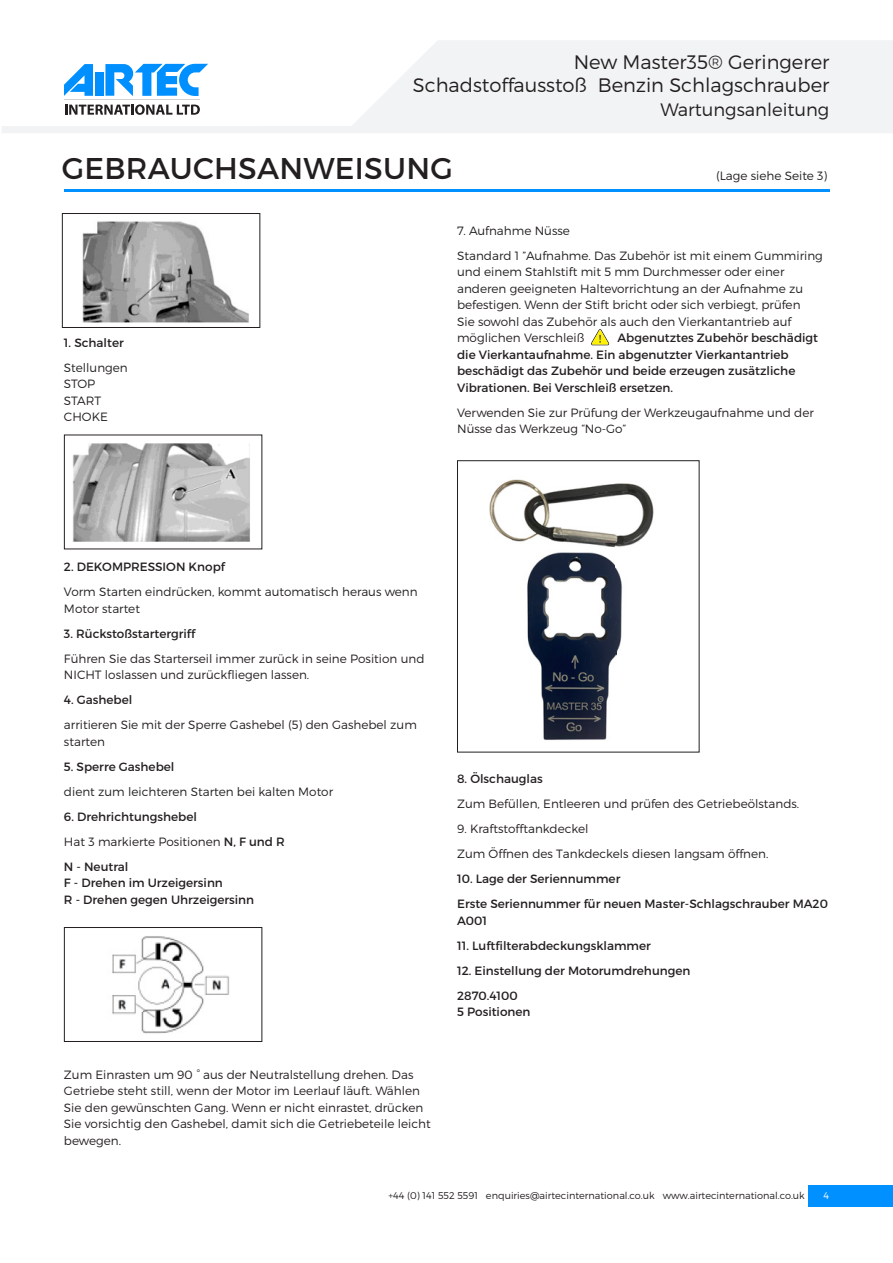
<style>
.page{position:relative;width:893px;height:1263px;background:#fff}
.page>*{position:absolute;margin:0;border:0;box-sizing:border-box;transform-origin:0 0}
.t1{font:30px "Montserrat";letter-spacing:.01em;color:#231f20}
.t2{font:300 19.5px/23.5px "Montserrat";color:#231f20;text-align:right}
.t3{font:300 18px "Montserrat";color:#231f20}
.t4{font:300 12px/16.5px "Montserrat";color:#231f20}
.t5{font:12px/16.5px "Montserrat";color:#231f20}
.t6{font:300 9.75px "Montserrat";color:#231f20}
.t7{font:300 9.75px "Montserrat";color:#fff}
.s1{font-weight:400}
</style>
<div class="page">
<svg style="left:2px;top:40px;width:891px;height:93px;fill:#f2f3f4"></svg>
<div style="left:808px;top:1185px;width:85px;height:21px;background:#0090ff"></div>
<svg style="left:65px;top:104px;width:135px;height:11px"></svg>
<hr style="left:64px;top:99px;width:135px;height:1px;background:#d1d1d4">
<svg style="left:64px;top:64px;width:29px;height:32px"></svg>
<div style="left:95px;top:73px;width:9px;height:23px;background:#008fff"></div>
<svg style="left:105px;top:64px;width:103px;height:32px"></svg>
<hr style="left:64px;top:189px;width:765px;height:2px;background:#0090ff">
<img style="left:82px;top:221px;width:167px;height:102px">
<img style="left:63px;top:437px;width:187px;height:111px">
<img style="left:112px;top:936px;width:117px;height:98px">
<svg style="left:591px;top:329px;width:19px;height:16px"></svg>
<img style="left:489px;top:470px;width:211px;height:276px">
<div style="left:62px;top:213px;width:198px;height:115px;border:1px solid #231f20"></div>
<div style="left:64px;top:927px;width:198px;height:115px;border:1px solid #231f20"></div>
<div style="left:457px;top:460px;width:242px;height:292px;border:1px solid #231f20"></div>
<h2 class="t2" style="left:413px;top:50px;width:418px">New Master35® Geringerer<br>Schadstoffausstoß Benzin Schlagschrauber</h2>
<h3 class="t3" style="left:660px;top:98px;width:171px">Wartungsanleitung</h3>
<p class="t1" style="left:62px;top:150px;width:393px">GEBRAUCHSANWEISUNG</p>
<p class="t4" style="left:716px;top:167px;width:113px">(Lage siehe Seite 3)</p>
<p class="t5" style="left:64px;top:334px;width:61px">1. Schalter</p>
<p class="t4" style="left:64px;top:359px;width:65px">Stellungen<br>STOP<br>START<br>CHOKE</p>
<p class="t4" style="left:457px;top:222px;width:114px">7. Aufnahme Nüsse</p>
<p class="t4" style="left:457px;top:247px;width:367px">Standard 1 ”Aufnahme. Das Zubehör ist mit einem Gummiring und einem Stahlstift mit 5 mm Durchmesser oder einer anderen geeigneten Haltevorrichtung an der Aufnahme zu befestigen. Wenn der Stift bricht oder sich verbiegt, prüfen<br>Sie sowohl das Zubehör als auch den Vierkantantrieb auf möglichen Verschleiß</p>
<p class="t5" style="left:457px;top:330px;width:363px;text-indent:160px">Abgenutztes Zubehör beschädigt die Vierkantaufnahme. Ein abgenutzter Vierkantantrieb beschädigt das Zubehör und beide erzeugen zusätzliche Vibrationen. Bei Verschleiß ersetzen.</p>
<p class="t4" style="left:457px;top:404px;width:358px">Verwenden Sie zur Prüfung der Werkzeugaufnahme und der<br>Nüsse das Werkzeug “No-Go”</p>
<p class="t5" style="left:64px;top:558px;width:162px">2. DEKOMPRESSION Knopf</p>
<p class="t4" style="left:64px;top:583px;width:355px">Vorm Starten eindrücken, kommt automatisch heraus wenn<br>Motor startet</p>
<p class="t5" style="left:64px;top:625px;width:133px">3. Rückstoßstartergriff</p>
<p class="t4" style="left:64px;top:650px;width:362px">Führen Sie das Starterseil immer zurück in seine Position und<br>NICHT loslassen und zurückfliegen lassen.</p>
<p class="t5" style="left:64px;top:691px;width:70px">4. Gashebel</p>
<p class="t4" style="left:64px;top:716px;width:354px">arritieren Sie mit der Sperre Gashebel (5) den Gashebel zum starten</p>
<p class="t5" style="left:64px;top:758px;width:112px">5. Sperre Gashebel</p>
<p class="t4" style="left:64px;top:783px;width:271px">dient zum leichteren Starten bei kalten Motor</p>
<p class="t5" style="left:64px;top:808px;width:134px">6. Drehrichtungshebel</p>
<p class="t4" style="left:64px;top:833px;width:222px">Hat 3 markierte Positionen <span class="s1">N, F und R</span></p>
<p class="t5" style="left:64px;top:858px;width:192px">N - Neutral<br>F - Drehen im Urzeigersinn<br>R - Drehen gegen Uhrzeigersinn</p>
<p class="t4" style="left:64px;top:1066px;width:368px">Zum Einrasten um 90 ° aus der Neutralstellung drehen. Das Getriebe steht still, wenn der Motor im Leerlauf läuft. Wählen Sie den gewünschten Gang. Wenn er nicht einrastet, drücken Sie vorsichtig den Gashebel, damit sich die Getriebeteile leicht bewegen.</p>
<p class="t5" style="left:457px;top:771px;width:87px">8. Ölschauglas</p>
<p class="t4" style="left:457px;top:795px;width:344px">Zum Befüllen, Entleeren und prüfen des Getriebeölstands.</p>
<p class="t4" style="left:457px;top:820px;width:133px">9. Kraftstofftankdeckel</p>
<p class="t4" style="left:457px;top:845px;width:313px">Zum Öffnen des Tankdeckels diesen langsam öffnen.</p>
<p class="t5" style="left:457px;top:871px;width:165px">10. Lage der Seriennummer</p>
<p class="t5" style="left:457px;top:896px;width:372px">Erste Seriennummer für neuen Master-Schlagschrauber MA20<br>A001</p>
<p class="t5" style="left:457px;top:937px;width:195px">11. Luftfilterabdeckungsklammer</p>
<p class="t5" style="left:457px;top:962px;width:235px">12. Einstellung der Motorumdrehungen</p>
<p class="t5" style="left:457px;top:987px;width:75px">2870.4100<br>5 Positionen</p>
<p class="t6" style="left:388px;top:1190px;width:418px">+44 (0) 141 552 5591 enquiries@airtecinternational.co.uk www.airtecinternational.co.uk</p>
<p class="t7" style="left:824px;top:1190px;width:7px">4</p>
</div>
